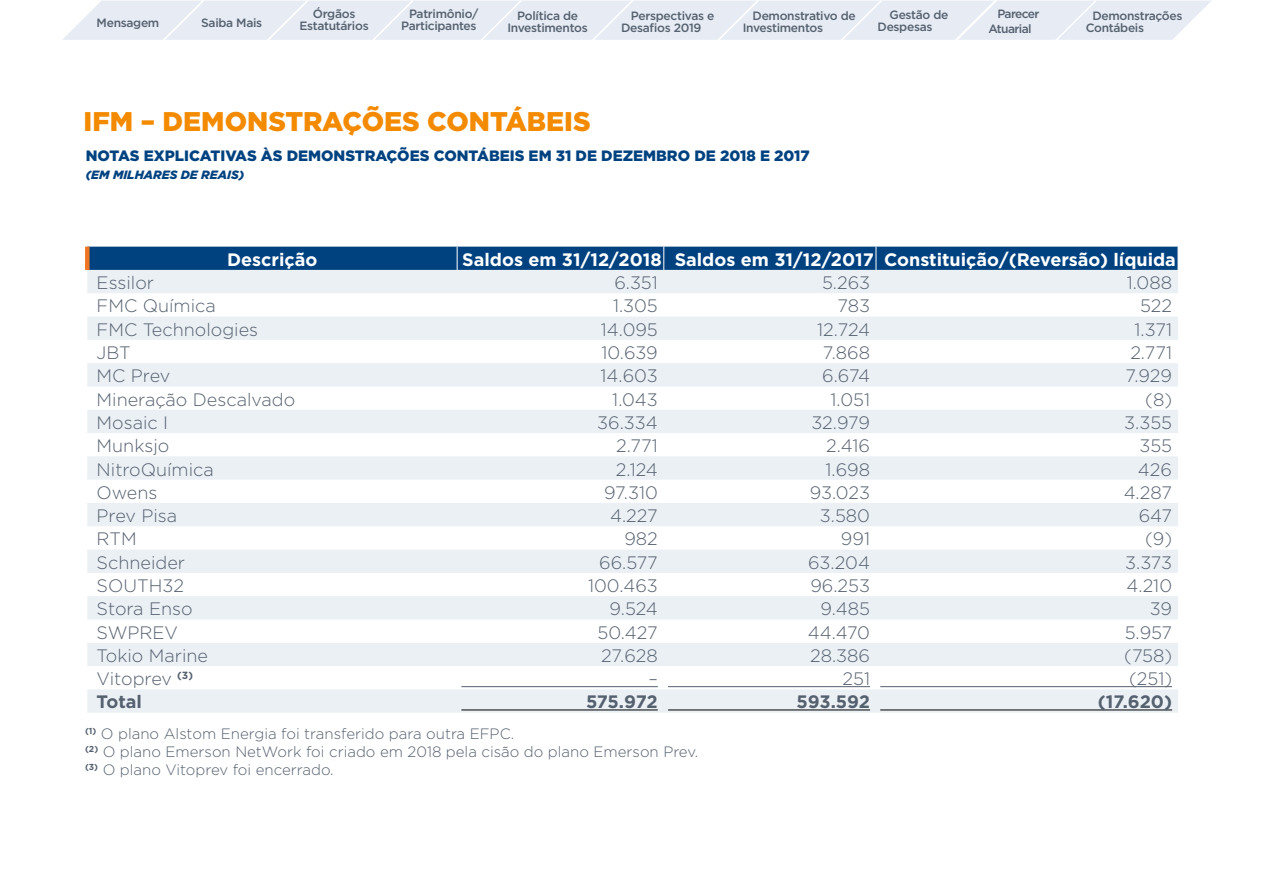
<style>
.page{position:relative;width:1263px;height:893px;background:#fff}
.page>*{position:absolute;margin:0;border:0;box-sizing:border-box;transform-origin:0 0}
.t1{font:900 27px "Gotham";color:#f38a00}
.t2{font:300 18px "Gotham";color:#55616f}
.t3{font:700 18px "Gotham";color:#fff}
.t4{font:700 18px "Gotham";letter-spacing:-.005em;color:#55616f}
.t5{font:300 15px/18px "Gotham";color:#55616f}
.t6{font:900 15px "Gotham";color:#004280}
.t7{font:500 12px/12px "Gotham";letter-spacing:-.025em;color:#55616f}
.t8{font:italic 900 12px "Gotham";color:#004280}
.t9{font:500 12px/14.4px "Gotham";letter-spacing:-.05em;color:#55616f}
</style>
<div class="page">
<svg style="left:87px;top:270px;width:1091px;height:443px;fill:#ebf0f5"></svg>
<div style="left:85px;top:247px;width:5px;height:23px;background:#ef7622"></div>
<div style="left:88px;top:247px;width:1090px;height:23px;background:#004280"></div>
<hr style="left:461px;top:686px;width:197px;height:1px;background:#55616f">
<hr style="left:668px;top:686px;width:202px;height:1px;background:#55616f">
<hr style="left:880px;top:686px;width:292px;height:1px;background:#55616f">
<hr style="left:461px;top:710px;width:197px;height:1px;background:#000">
<hr style="left:668px;top:710px;width:202px;height:1px;background:#000">
<hr style="left:880px;top:710px;width:292px;height:1px;background:#000">
<svg style="left:62px;top:0;width:1149px;height:40px;background:#e7ecf4"></svg>
<p class="t7" style="left:300px;top:8px;width:71px;text-align:center">Órgãos<br>Estatutários</p>
<p class="t7" style="left:97px;top:17px;width:64px">Mensagem</p>
<p class="t7" style="left:201px;top:17px;width:63px">Saiba Mais</p>
<p class="t7" style="left:401px;top:7px;width:79px;text-align:right">Patrimônio/<br>Participantes</p>
<p class="t7" style="left:621px;top:9px;width:95px;text-indent:10px">Perspectivas e<br>Desafios 2019</p>
<p class="t7" style="left:1086px;top:9px;width:98px;text-indent:7px">Demonstrações<br>Contábeis</p>
<p class="t7" style="left:507px;top:9px;width:82px;text-align:center">Política de<br>Investimentos</p>
<p class="t7" style="left:877px;top:9px;width:72px;text-indent:12px">Gestão de<br>Despesas</p>
<p class="t9" style="left:988px;top:7px;width:53px;text-indent:9px">Parecer<br>Atuarial</p>
<p class="t7" style="left:743px;top:9px;width:115px;text-indent:10px">Demonstrativo de<br>Investimentos</p>
<h1 class="t1" style="left:84px;top:103px;width:509px">IFM – DEMONSTRAÇÕES CONTÁBEIS</h1>
<p class="t6" style="left:86px;top:145px;width:725px">NOTAS EXPLICATIVAS ÀS DEMONSTRAÇÕES CONTÁBEIS EM 31 DE DEZEMBRO DE 2018 E 2017</p>
<p class="t8" style="left:86px;top:166px;width:160px">(EM MILHARES DE REAIS)</p>
<p class="t3" style="left:227px;top:247px;width:92px">Descrição</p>
<p class="t3" style="left:462px;top:247px;width:715px">Saldos em 31/12/2018 Saldos em 31/12/2017 Constituição/(Reversão) líquida</p>
<p class="t2" style="left:97px;top:271px;width:59px">Essilor</p>
<p class="t2" style="left:614px;top:271px;width:45px">6.351</p>
<p class="t2" style="left:822px;top:271px;width:50px">5.263</p>
<p class="t2" style="left:1127px;top:271px;width:47px">1.088</p>
<p class="t2" style="left:97px;top:295px;width:121px">FMC Química</p>
<p class="t2" style="left:613px;top:295px;width:46px">1.305</p>
<p class="t2" style="left:837px;top:295px;width:34px">783</p>
<p class="t2" style="left:1140px;top:295px;width:33px">522</p>
<p class="t2" style="left:97px;top:318px;width:163px">FMC Technologies</p>
<p class="t2" style="left:601px;top:318px;width:58px">14.095</p>
<p class="t2" style="left:817px;top:318px;width:54px">12.724</p>
<p class="t2" style="left:1134px;top:318px;width:39px">1.371</p>
<p class="t2" style="left:97px;top:341px;width:36px">JBT</p>
<p class="t2" style="left:601px;top:341px;width:58px">10.639</p>
<p class="t2" style="left:823px;top:341px;width:49px">7.868</p>
<p class="t2" style="left:1130px;top:341px;width:43px">2.771</p>
<p class="t2" style="left:97px;top:364px;width:75px">MC Prev</p>
<p class="t2" style="left:601px;top:364px;width:59px">14.603</p>
<p class="t2" style="left:822px;top:364px;width:49px">6.674</p>
<p class="t2" style="left:1126px;top:364px;width:48px">7.929</p>
<p class="t2" style="left:97px;top:388px;width:200px">Mineração Descalvado</p>
<p class="t2" style="left:612px;top:388px;width:47px">1.043</p>
<p class="t2" style="left:830px;top:388px;width:41px">1.051</p>
<p class="t2" style="left:1145px;top:388px;width:28px">(8)</p>
<p class="t2" style="left:97px;top:411px;width:73px">Mosaic I</p>
<p class="t2" style="left:597px;top:411px;width:62px">36.334</p>
<p class="t2" style="left:811px;top:411px;width:60px">32.979</p>
<p class="t2" style="left:1124px;top:411px;width:49px">3.355</p>
<p class="t2" style="left:97px;top:434px;width:74px">Munksjo</p>
<p class="t2" style="left:616px;top:434px;width:43px">2.771</p>
<p class="t2" style="left:826px;top:434px;width:45px">2.416</p>
<p class="t2" style="left:1139px;top:434px;width:34px">355</p>
<p class="t2" style="left:97px;top:458px;width:119px">NitroQuímica</p>
<p class="t2" style="left:616px;top:458px;width:43px">2.124</p>
<p class="t2" style="left:825px;top:458px;width:46px">1.698</p>
<p class="t2" style="left:1138px;top:458px;width:36px">426</p>
<p class="t2" style="left:97px;top:481px;width:62px">Owens</p>
<p class="t2" style="left:604px;top:481px;width:55px">97.310</p>
<p class="t2" style="left:810px;top:481px;width:62px">93.023</p>
<p class="t2" style="left:1124px;top:481px;width:50px">4.287</p>
<p class="t2" style="left:97px;top:504px;width:82px">Prev Pisa</p>
<p class="t2" style="left:610px;top:504px;width:49px">4.227</p>
<p class="t2" style="left:820px;top:504px;width:52px">3.580</p>
<p class="t2" style="left:1139px;top:504px;width:35px">647</p>
<p class="t2" style="left:97px;top:528px;width:42px">RTM</p>
<p class="t2" style="left:624px;top:528px;width:35px">982</p>
<p class="t2" style="left:841px;top:528px;width:31px">991</p>
<p class="t2" style="left:1145px;top:528px;width:29px">(9)</p>
<p class="t2" style="left:97px;top:551px;width:90px">Schneider</p>
<p class="t2" style="left:599px;top:551px;width:60px">66.577</p>
<p class="t2" style="left:808px;top:551px;width:63px">63.204</p>
<p class="t2" style="left:1125px;top:551px;width:48px">3.373</p>
<p class="t2" style="left:97px;top:574px;width:89px">SOUTH32</p>
<p class="t2" style="left:588px;top:574px;width:71px">100.463</p>
<p class="t2" style="left:810px;top:574px;width:61px">96.253</p>
<p class="t2" style="left:1126px;top:574px;width:47px">4.210</p>
<p class="t2" style="left:97px;top:598px;width:97px">Stora Enso</p>
<p class="t2" style="left:610px;top:598px;width:50px">9.524</p>
<p class="t2" style="left:820px;top:598px;width:51px">9.485</p>
<p class="t2" style="left:1150px;top:598px;width:24px">39</p>
<p class="t2" style="left:97px;top:621px;width:83px">SWPREV</p>
<p class="t2" style="left:597px;top:621px;width:62px">50.427</p>
<p class="t2" style="left:808px;top:621px;width:64px">44.470</p>
<p class="t2" style="left:1125px;top:621px;width:49px">5.957</p>
<p class="t2" style="left:97px;top:644px;width:113px">Tokio Marine</p>
<p class="t2" style="left:601px;top:644px;width:58px">27.628</p>
<p class="t2" style="left:810px;top:644px;width:61px">28.386</p>
<p class="t2" style="left:1124px;top:644px;width:49px">(758)</p>
<p class="t2" style="left:97px;top:667px;width:98px">Vitoprev <sup>(3)</sup></p>
<p class="t2" style="left:648px;top:667px;width:11px">–</p>
<p class="t2" style="left:842px;top:667px;width:29px">251</p>
<p class="t2" style="left:1129px;top:667px;width:45px">(251)</p>
<p class="t4" style="left:97px;top:690px;width:47px">Total</p>
<p class="t4" style="left:586px;top:690px;width:73px">575.972</p>
<p class="t4" style="left:796px;top:690px;width:75px">593.592</p>
<p class="t4" style="left:1098px;top:690px;width:76px">(17.620)</p>
<p class="t5" style="left:85px;top:724px;width:615px"><sup>(1)</sup> O plano Alstom Energia foi transferido para outra EFPC.<br><sup>(2)</sup> O plano Emerson NetWork foi criado em 2018 pela cisão do plano Emerson Prev. <sup>(3)</sup> O plano Vitoprev foi encerrado.</p>
</div>
